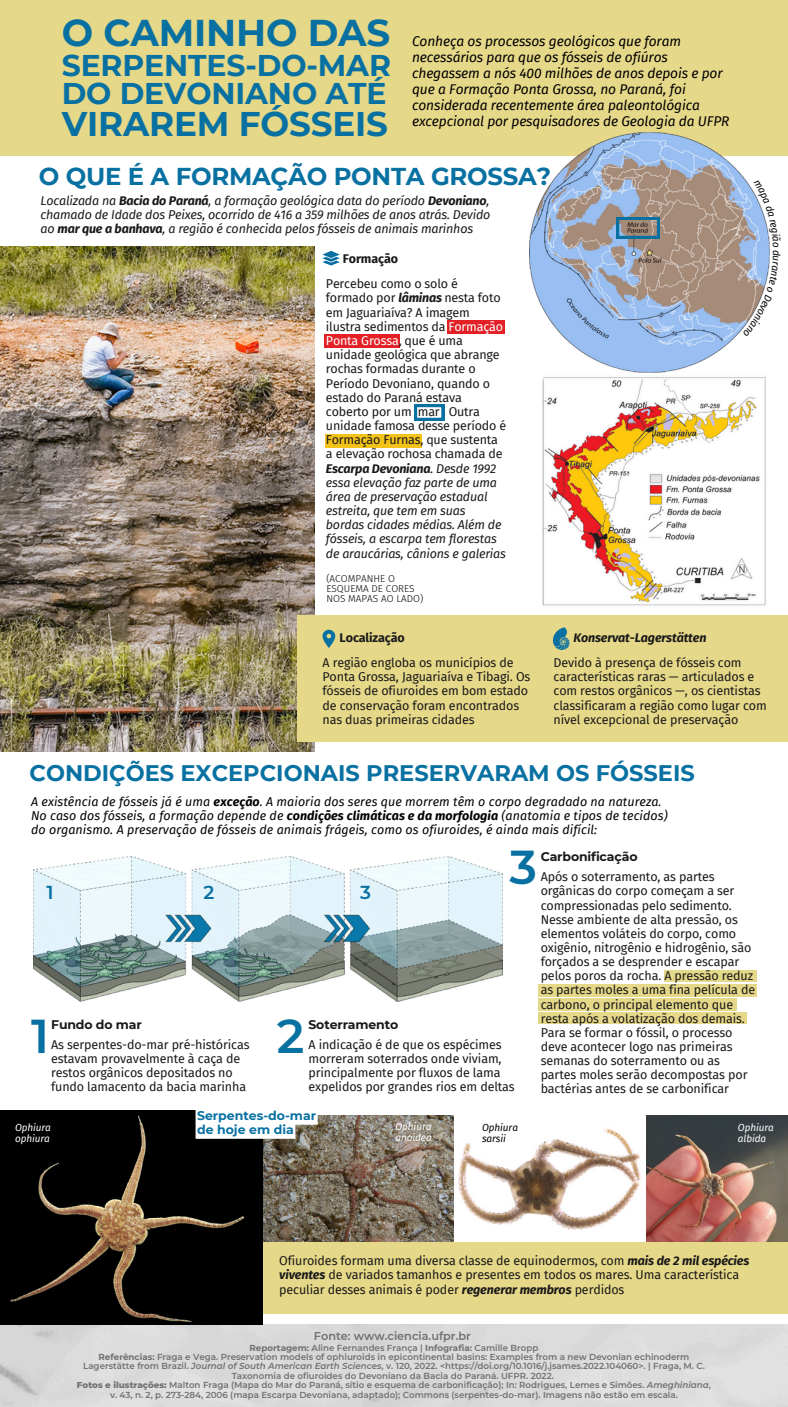
<style>
.page{position:relative;width:788px;height:1407px;background:#fff}
.page>*{position:absolute;margin:0;border:0;box-sizing:border-box;transform-origin:0 0}
.t1{font:600 47.38px "Montserrat";color:#0871a2}
.t2{font:700 37.25px "Montserrat";letter-spacing:-.005em;color:#0871a2}
.t3{font:700 34.12px "Montserrat";letter-spacing:-.005em;color:#0871a2}
.t4{font:700 29.88px/28.4px "Montserrat";letter-spacing:-.005em;color:#0871a2}
.t5{font:700 24.38px "Montserrat";letter-spacing:-.01em;color:#0871a2}
.t6{font:700 22.5px "Montserrat";color:#0871a2}
.t7{font:600 18.75px "Montserrat";color:#0871a2}
.t8{font:italic 13.75px/16px "Fira Sans";letter-spacing:-.01em;color:#000}
.t9{font:12.5px/14.1px "Fira Sans";letter-spacing:-.01em;color:#191919}
.t10{font:italic 12.5px/14px "Fira Sans";letter-spacing:.005em;color:#000}
.t11{font:italic 12.5px/14px "Fira Sans";letter-spacing:-.015em;color:#191919;text-align:justify}
.t12{font:700 12.5px "Montserrat";letter-spacing:-.01em;color:#191919}
.t13{font:700 12.5px/14px "Montserrat";color:#0871a2}
.t14{font:italic 700 12.5px "Fira Sans";letter-spacing:-.01em;color:#191919}
.t15{font:700 12.5px "Fira Sans";letter-spacing:-.01em;color:#191919}
.t16{font:600 11.25px "Montserrat";color:#707070}
.t17{font:italic 10px/10.9px "Fira Sans";letter-spacing:-.01em;color:#fff}
.t18{font:300 10px/10px "Fira Sans";color:#000}
.t19{font:italic 10px/10.9px "Fira Sans";letter-spacing:-.01em;color:#000}
.t20{font:600 8.75px/9.4px "Montserrat";color:#707070;text-align:center}
.s1{font-weight:700}
.s2{font-weight:700;font-style:italic}
.s3{color:#fff}
.s4{font-style:italic}
.s5{font-weight:800}
</style>
<div class="page">
<div style="left:0;top:1324px;width:788px;height:82px;background:#dcdcdc"></div>
<img style="left:34px;top:856px;width:468px;height:145px">
<div style="left:0;top:0;width:788px;height:155px;background:#e6d889"></div>
<div style="left:664px;top:970px;width:92px;height:12px;background:#e6d889"></div>
<div style="left:538px;top:984px;width:218px;height:12px;background:#e6d889"></div>
<div style="left:538px;top:998px;width:198px;height:12px;background:#e6d889"></div>
<div style="left:538px;top:1012px;width:208px;height:11px;background:#e6d889"></div>
<div style="left:256px;top:1144px;width:532px;height:169px;background:#e6d889"></div>
<img style="left:262px;top:1115px;width:526px;height:125px">
<img style="left:0;top:1110px;width:262px;height:214px">
<img style="left:0;top:246px;width:314px;height:505px">
<img style="left:529px;top:132px;width:240px;height:240px">
<div style="left:297px;top:615px;width:491px;height:126px;background:#e6d889"></div>
<svg style="left:552px;top:627px;width:17px;height:23px"></svg>
<img style="left:542px;top:376px;width:224px;height:230px">
<svg style="left:616px;top:217px;width:43px;height:21px"></svg>
<svg style="left:322px;top:251px;width:17px;height:14px"></svg>
<div style="left:447px;top:320px;width:57px;height:13px;background:#e32026"></div>
<div style="left:326px;top:433px;width:96px;height:14px;background:#f4c319"></div>
<div style="left:324px;top:334px;width:75px;height:14px;background:#e32026"></div>
<svg style="left:414px;top:404px;width:30px;height:16px"></svg>
<svg style="left:195px;top:1110px;width:122px;height:28px"></svg>
<svg style="left:322px;top:629px;width:13px;height:18px"></svg>
<svg style="left:742px;top:180px;width:28px;height:157px"></svg>
<h2 class="t2" style="left:62px;top:10px;width:330px">O CAMINHO DAS</h2>
<h3 class="t4" style="left:62px;top:51px;width:331px">SERPENTES-DO-MAR<br>DO DEVONIANO ATÉ</h3>
<h3 class="t3" style="left:62px;top:103px;width:328px">VIRAREM FÓSSEIS</h3>
<p class="t8" style="left:412px;top:34px;width:319px">Conheça os processos geológicos que foram necessários para que os fósseis de ofiúros chegassem a nós 400 milhões de anos depois e por que a Formação Ponta Grossa, no Paraná, foi considerada recentemente área paleontológica excepcional por pesquisadores de Geologia da UFPR</p>
<h3 class="t5" style="left:39px;top:161px;width:513px">O QUE É A FORMAÇÃO PONTA GROSSA?</h3>
<p class="t11" style="left:40px;top:193px;width:451px">Localizada na <span class="s1">Bacia do Paraná</span>, a formação geológica data do período <span class="s1">Devoniano</span>, chamado de Idade dos Peixes, ocorrido de 416 a 359 milhões de anos atrás. Devido ao <span class="s1">mar que a banhava</span>, a região é conhecida pelos fósseis de animais marinhos</p>
<p class="t15" style="left:343px;top:251px;width:57px">Formação</p>
<h3 class="t9" style="left:326px;top:277px;width:182px">Percebeu como o solo é formado por <span class="s2">lâminas</span> nesta foto em Jaguariaíva? A imagem ilustra sedimentos da <span class="s3">Formação<br>Ponta Grossa</span>, que é uma unidade geológica que abrange rochas formadas durante o<br>Período Devoniano, quando o estado do Paraná estava coberto por um mar . Outra unidade famosa desse período é<br>Formação Furnas, que sustenta a elevação rochosa chamada de<br><span class="s2">Escarpa Devoniana</span><span class="s4">. Desde 1992 essa elevação faz parte de uma área de preservação estadual estreita, que tem em suas bordas cidades médias. Além de fósseis, a escarpa tem florestas de araucárias, cânions e galerias</span></h3>
<p class="t18" style="left:326px;top:573px;width:98px">(ACOMPANHE O<br>ESQUEMA DE CORES<br>NOS MAPAS AO LADO)</p>
<p class="t15" style="left:339px;top:630px;width:67px">Localização</p>
<p class="t9" style="left:322px;top:655px;width:209px">A região engloba os municípios de Ponta Grossa, Jaguariaíva e Tibagi. Os fósseis de ofiuroides em bom estado de conservação foram encontrados nas duas primeiras cidades</p>
<h4 class="t14" style="left:573px;top:630px;width:135px">Konservat-Lagerstätten</h4>
<p class="t9" style="left:553px;top:655px;width:215px">Devido à presença de fósseis com características raras — articulados e com restos orgânicos —, os cientistas classificaram a região como lugar com nível excepcional de preservação</p>
<h3 class="t6" style="left:29px;top:759px;width:666px">CONDIÇÕES EXCEPCIONAIS PRESERVARAM OS FÓSSEIS</h3>
<p class="t10" style="left:31px;top:794px;width:638px">A existência de fósseis já é uma <span class="s1">exceção</span>. A maioria dos seres que morrem têm o corpo degradado na natureza.<br>No caso dos fósseis, a formação depende de <span class="s1">condições climáticas e da morfologia</span> (anatomia e tipos de tecidos) do organismo. A preservação de fósseis de animais frágeis, como os ofiuroides, é ainda mais difícil:</p>
<h1 class="t1" style="left:509px;top:838px;width:29px">3</h1>
<p class="t12" style="left:540px;top:848px;width:98px">Carbonificação</p>
<p class="t9" style="left:540px;top:870px;width:216px">Após o soterramento, as partes orgânicas do corpo começam a ser compressionadas pelo sedimento.<br>Nesse ambiente de alta pressão, os elementos voláteis do corpo, como oxigênio, nitrogênio e hidrogênio, são forçados a se desprender e escapar pelos poros da rocha. A pressão reduz as partes moles a uma fina película de carbono, o principal elemento que resta após a volatização dos demais.<br>Para se formar o fóssil, o processo deve acontecer logo nas primeiras semanas do soterramento ou as partes moles serão decompostas por bactérias antes de se carbonificar</p>
<h3 class="t7" style="left:47px;top:880px;width:9px">1</h3>
<h3 class="t7" style="left:203px;top:880px;width:12px">2</h3>
<h3 class="t7" style="left:360px;top:880px;width:12px">3</h3>
<h1 class="t1" style="left:277px;top:1007px;width:29px">2</h1>
<p class="t12" style="left:51px;top:1016px;width:92px">Fundo do mar</p>
<p class="t9" style="left:51px;top:1037px;width:200px">As serpentes-do-mar pré-históricas estavam provavelmente à caça de restos orgânicos depositados no fundo lamacento da bacia marinha</p>
<h1 class="t1" style="left:31px;top:1007px;width:20px">1</h1>
<p class="t12" style="left:308px;top:1016px;width:91px">Soterramento</p>
<p class="t9" style="left:308px;top:1037px;width:208px">A indicação é de que os espécimes morreram soterrados onde viviam, principalmente por fluxos de lama expelidos por grandes rios em deltas</p>
<p class="t17" style="left:15px;top:1121px;width:37px">Ophiura ophiura</p>
<p class="t13" style="left:197px;top:1108px;width:121px">Serpentes-do-mar de hoje em dia</p>
<p class="t17" style="left:395px;top:1120px;width:38px">Ophiura anoidea</p>
<p class="t19" style="left:482px;top:1121px;width:37px">Ophiura sarsii</p>
<p class="t17" style="left:737px;top:1121px;width:37px">Ophiura albida</p>
<p class="t9" style="left:279px;top:1254px;width:471px">Ofiuroides formam uma diversa classe de equinodermos, com <span class="s2">mais de 2 mil espécies viventes</span> de variados tamanhos e presentes em todos os mares. Uma característica peculiar desses animais é poder <span class="s2">regenerar membros</span> perdidos</p>
<p class="t16" style="left:314px;top:1329px;width:158px">Fonte: www.ciencia.ufpr.br</p>
<p class="t20" style="left:77px;top:1342px;width:635px"><span class="s1">Reportagem:</span> Aline Fernandes França | <span class="s1">Infografia:</span> Camille Bropp<br><span class="s1">Referências:</span> Fraga e Vega. Preservation models of ophiuroids in epicontinental basins: Examples from a new Devonian echinoderm Lagerstätte from Brazil. <span class="s4">Journal of South American Earth Sciences</span>, v. 120, 2022. &lt;https://doi.org/10.1016/j.jsames.2022.104060&gt;. | Fraga, M. C.<br>Taxonomia de ofiuroides do Devoniano da Bacia do Paraná. UFPR. 2022.<br><span class="s5">Fotos e ilustrações:</span> Malton Fraga (Mapa do Mar do Paraná, sítio e esquema de carbonificação); In: Rodrigues, Lemes e Simões. <span class="s4">Ameghiniana</span>, v. 43, n. 2, p. 273-284, 2006 (mapa Escarpa Devoniana, adaptado); Commons (serpentes-do-mar). Imagens não estão em escala.</p>
</div>
